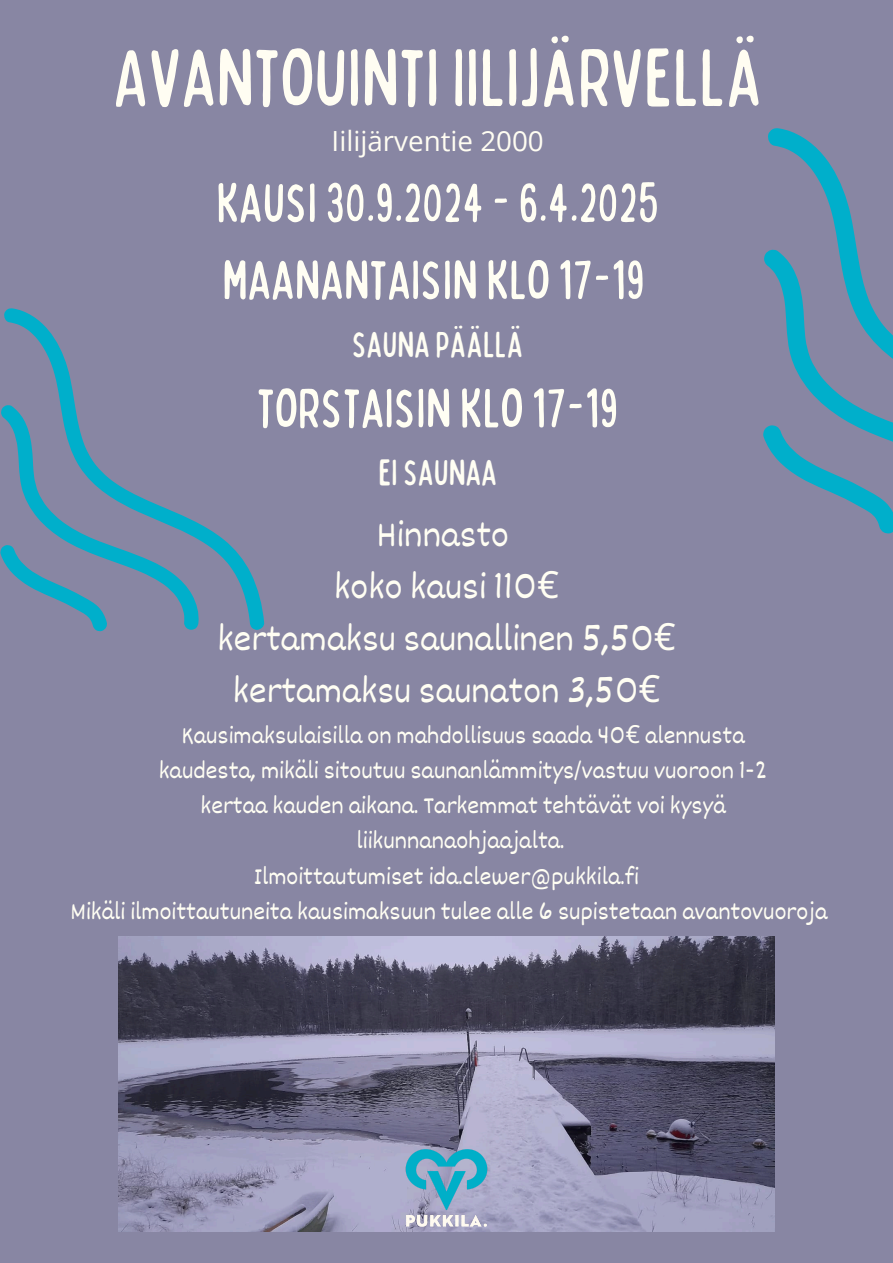
<style>
.page{position:relative;width:893px;height:1263px;background:#8886a3}
.page>*{position:absolute;margin:0;border:0;box-sizing:border-box;transform-origin:0 0}
.t1{font:condensed 81.68px "Bobby Jones Soft";color:#fffdf2}
.t2{font:condensed 55.43px/77.1px "Bobby Jones Soft";color:#fffef3}
.t3{font:37.5px/52.3px "Dekko";color:#fffef3;text-align:center}
.t4{font:condensed 36.75px "Bobby Jones Soft";color:#fffef3}
.t5{font:27.75px "Open Sans";color:#fffdf2}
.t6{font:24.97px/34.9px "Dekko";color:#fffef3;text-align:center}
.s1{font-family:"Noto Sans"}
</style>
<div class="page">
<img style="left:119px;top:936px;width:655px;height:295px">
<img style="left:403px;top:1144px;width:87px;height:87px">
<svg style="left:4px;top:308px;width:260px;height:322px"></svg>
<svg style="left:0;top:405px;width:199px;height:226px"></svg>
<svg style="left:768px;top:128px;width:89px;height:122px"></svg>
<svg style="left:763px;top:250px;width:130px;height:284px"></svg>
<p class="t1" style="left:113px;top:26px;width:651px">AVANTOUINTI IILIJÄRVELLÄ</p>
<h3 class="t5" style="left:332px;top:121px;width:214px">Iilijärventie 2000</h3>
<p class="t2" style="left:216px;top:162px;width:444px">KAUSI30.9.2024-6.4.2025<br>MAANANTAISIN KLO 17-19</p>
<p class="t4" style="left:352px;top:321px;width:173px">SAUNA PÄÄLLÄ</p>
<p class="t2" style="left:257px;top:368px;width:363px">TORSTAISIN KLO 17-19</p>
<p class="t4" style="left:378px;top:449px;width:120px">EI SAUNAA</p>
<h2 class="t3" style="left:217px;top:506px;width:460px">Hinnasto<br>koko kausi 110<span class="s1">€<br></span>kertamaksu saunallinen 5,50<span class="s1">€ </span>kertamaksu saunaton 3,50<span class="s1">€</span></h2>
<p class="t6" style="left:159px;top:717px;width:610px">Kausimaksulaisilla on mahdollisuus saada 40<span class="s1">€</span> alennusta kaudesta, mikäli sitoutuu saunanlämmitys/vastuu vuoroon 1-2 kertaa kauden aikana. Tarkemmat tehtävät voi kysyä liikunnanaohjaajalta.</p>
<p class="t6" style="left:254px;top:858px;width:387px">Ilmoittautumiset ida.clewer@pukkila.fi</p>
<p class="t6" style="left:70px;top:893px;width:758px">Mikäli ilmoittautuneita kausimaksuun tulee alle 6 supistetaan avantovuoroja</p>
</div>
